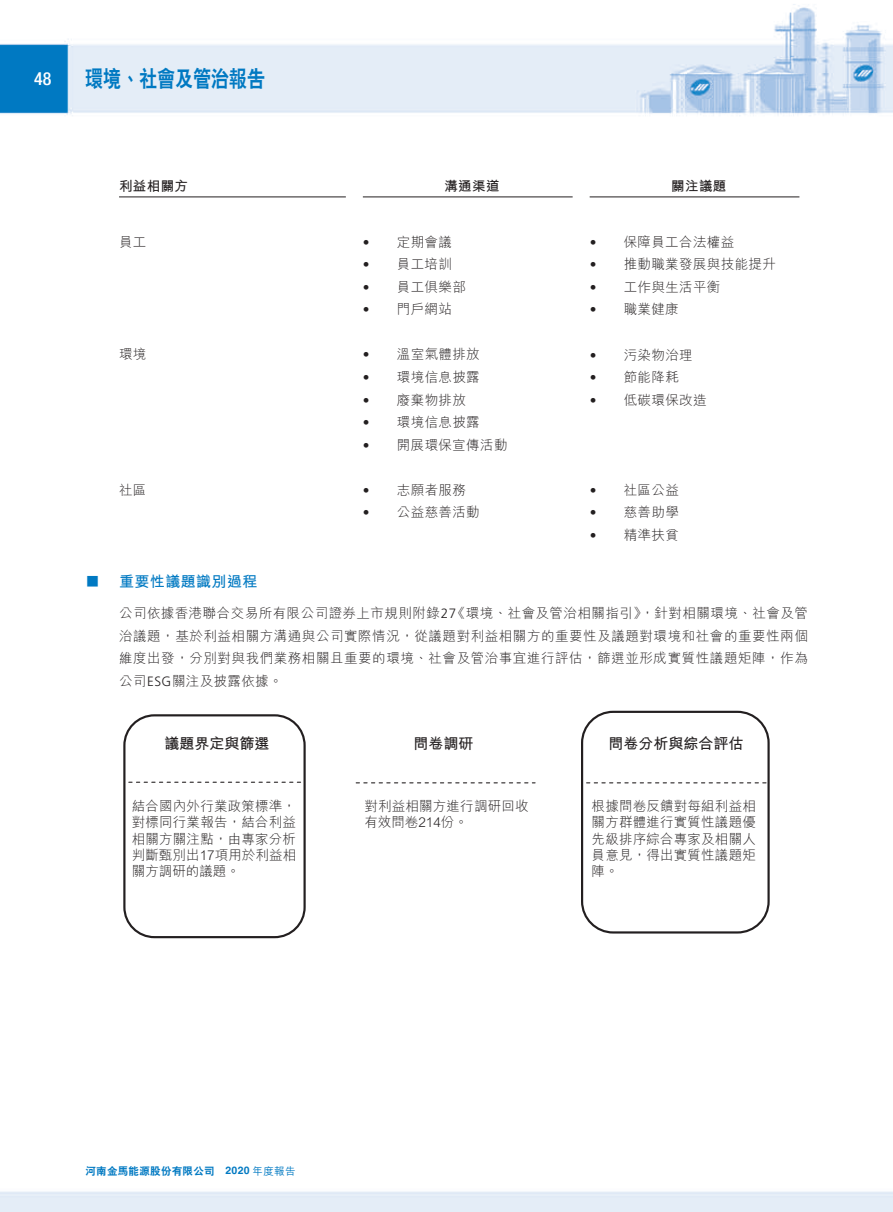
<style>
.page{position:relative;width:893px;height:1212px;background:#fff}
.page>*{position:absolute;margin:0;border:0;box-sizing:border-box;transform-origin:0 0}
.t1{font:800 22.5px "C Hei 2 HK";color:#0079c2;scale:.8 1}
.t2{font:500 condensed 18px "Helvetica Neue LT Std";color:#fff}
.t3{font:15px "M Hei HK Bold E Ten B5 H";color:#231f20}
.t4{font:700 15px "M Hei HK";letter-spacing:.03em;color:#0079c2}
.t5{font:300 13.5px/22.5px "M Hei HK";letter-spacing:.03em;color:#231f20;text-align:justify}
.t6{font:13.5px/16.2px "M Hei HK Light E Ten B5 H";letter-spacing:.015em;color:#231f20;text-align:justify}
.t7{font:700 13.5px "M Hei HK";letter-spacing:.03em;color:#231f20}
.t8{font:800 10.5px "C Hei 2 HK";letter-spacing:.03em;color:#0079c2}
.s1{font-family:"Frutiger LT Std"}
.s2{font-family:"Helvetica LT Std";font-weight:700}
.s3{font-family:"M Hei HK";font-weight:500}
</style>
<div class="page">
<img style="left:0;top:4px;width:893px;height:1208px">
<hr style="left:119px;top:197px;width:227px;height:1px;background:#231f20">
<hr style="left:363px;top:197px;width:210px;height:1px;background:#231f20">
<hr style="left:590px;top:197px;width:209px;height:1px;background:#231f20">
<svg style="left:129px;top:782px;width:173px;height:1px"></svg>
<div style="left:123px;top:714px;width:183px;height:224px;border:2px solid #231f20;border-radius:30px"></div>
<svg style="left:356px;top:782px;width:179px;height:1px"></svg>
<svg style="left:587px;top:782px;width:179px;height:1px"></svg>
<div style="left:581px;top:711px;width:189px;height:222px;border:2px solid #231f20;border-radius:31px"></div>
<h2 class="t2" style="left:34px;top:67px;width:19px">48</h2>
<h1 class="t1" style="left:85px;top:64px;width:226px">環境、社會及管治報告</h1>
<p class="t7" style="left:119px;top:176px;width:71px">利益相關方</p>
<p class="t7" style="left:444px;top:176px;width:57px">溝通渠道</p>
<p class="t7" style="left:671px;top:176px;width:57px">關注議題</p>
<p class="t5" style="left:119px;top:231px;width:29px">員工</p>
<p class="t5" style="left:363px;top:231px;width:91px"><span class="s1">•</span> 定期會議</p>
<p class="t5" style="left:363px;top:253px;width:91px"><span class="s1">•</span> 員工培訓</p>
<p class="t5" style="left:363px;top:276px;width:105px"><span class="s1">•</span> 員工俱樂部</p>
<p class="t5" style="left:363px;top:298px;width:91px"><span class="s1">•</span> 門戶網站</p>
<p class="t5" style="left:119px;top:343px;width:29px">環境</p>
<p class="t5" style="left:363px;top:343px;width:118px"><span class="s1">•</span> 溫室氣體排放</p>
<p class="t5" style="left:363px;top:366px;width:118px"><span class="s1">•</span> 環境信息披露</p>
<p class="t5" style="left:363px;top:388px;width:105px"><span class="s1">•</span> 廢棄物排放</p>
<p class="t5" style="left:363px;top:411px;width:118px"><span class="s1">•</span> 環境信息披露</p>
<p class="t5" style="left:363px;top:433px;width:146px"><span class="s1">•</span> 開展環保宣傳活動</p>
<p class="t5" style="left:119px;top:478px;width:29px">社區</p>
<p class="t5" style="left:363px;top:478px;width:105px"><span class="s1">•</span> 志願者服務</p>
<p class="t5" style="left:363px;top:501px;width:118px"><span class="s1">•</span> 公益慈善活動</p>
<p class="t5" style="left:590px;top:231px;width:146px"><span class="s1">•</span> 保障員工合法權益</p>
<p class="t5" style="left:590px;top:253px;width:188px"><span class="s1">•</span> 推動職業發展與技能提升</p>
<p class="t5" style="left:590px;top:276px;width:132px"><span class="s1">•</span> 工作與生活平衡</p>
<p class="t5" style="left:590px;top:298px;width:91px"><span class="s1">•</span> 職業健康</p>
<p class="t5" style="left:590px;top:343px;width:105px"><span class="s1">•</span> 污染物治理</p>
<p class="t5" style="left:590px;top:366px;width:91px"><span class="s1">•</span> 節能降耗</p>
<p class="t5" style="left:590px;top:388px;width:118px"><span class="s1">•</span> 低碳環保改造</p>
<p class="t5" style="left:590px;top:478px;width:91px"><span class="s1">•</span> 社區公益</p>
<p class="t5" style="left:590px;top:501px;width:91px"><span class="s1">•</span> 慈善助學</p>
<p class="t5" style="left:590px;top:523px;width:91px"><span class="s1">•</span> 精準扶貧</p>
<p class="t4" style="left:85px;top:571px;width:174px">■ 重要性議題識別過程</p>
<p class="t5" style="left:119px;top:602px;width:690px">公司依據香港聯合交易所有限公司證券上市規則附錄<span class="s1">27</span>《環境、社會及管治相關指引》，針對相關環境、社會及管治議題，基於利益相關方溝通與公司實際情況，從議題對利益相關方的重要性及議題對環境和社會的重要性兩個維度出發，分別對與我們業務相關且重要的環境、社會及管治事宜進行評估，篩選並形成實質性議題矩陣，作為公司<span class="s1">ESG</span>關注及披露依據。</p>
<p class="t3" style="left:164px;top:732px;width:106px">議題界定與篩選</p>
<p class="t3" style="left:413px;top:732px;width:61px">問卷調研</p>
<p class="t3" style="left:608px;top:732px;width:136px">問卷分析與綜合評估</p>
<p class="t6" style="left:132px;top:798px;width:166px">結合國內外行業政策標準，對標同行業報告，結合利益相關方關注點，由專家分析判斷甄別出17項用於利益相關方調研的議題。</p>
<p class="t6" style="left:592px;top:798px;width:166px">根據問卷反饋對每組利益相關方群體進行實質性議題優先級排序綜合專家及相關人員意見，得出實質性議題矩陣。</p>
<p class="t6" style="left:364px;top:798px;width:166px">對利益相關方進行調研回收有效問卷214份。</p>
<p class="t8" style="left:85px;top:1164px;width:212px">河南金馬能源股份有限公司 <span class="s2">2020</span> <span class="s3">年度報告</span></p>
</div>
